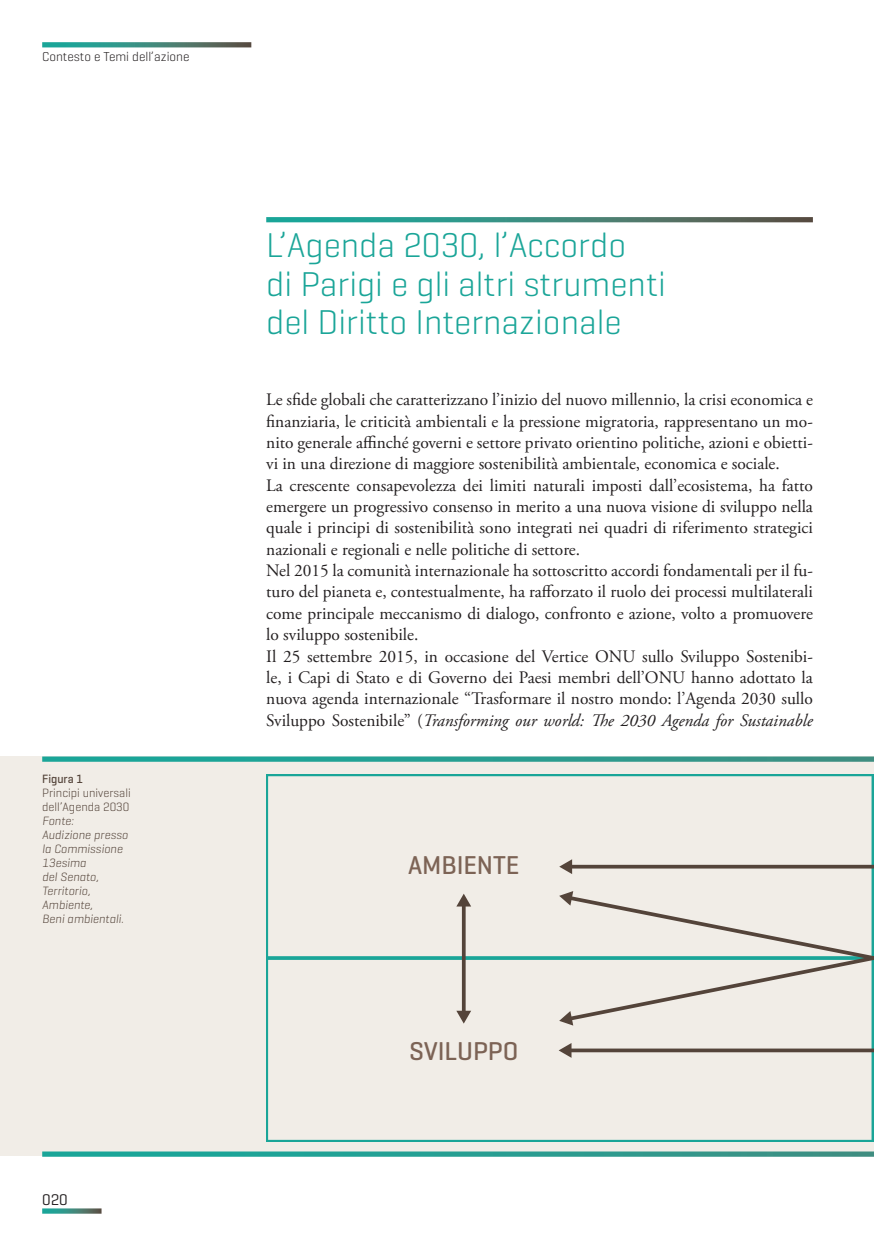
<style>
.page{position:relative;width:874px;height:1241px;background:#fff}
.page>*{position:absolute;margin:0;border:0;box-sizing:border-box;transform-origin:0 0}
.t1{font:300 35px/38.5px "Geogrotesque";color:#1aa598}
.t2{font:500 26.25px "Geogrotesque";letter-spacing:-.005em;color:#7c6355}
.t3{font:17.5px/21.3px "Adobe Garamond Pro";color:#231f20}
.t4{font:15.75px "Geogrotesque";color:#231f20}
.t5{font:300 13.12px "Geogrotesque";color:#231f20}
.t6{font:italic 300 12.25px/14px "Geogrotesque";color:#54443a}
.t7{font:300 12.25px/14px "Geogrotesque";color:#54443a}
.t8{font:500 12.25px "Geogrotesque";color:#54443a;scale:.96 1}
.s1{font-style:italic}
</style>
<div class="page">
<svg style="left:42px;top:42px;width:209px;height:5px"></svg>
<svg style="left:42px;top:1208px;width:59px;height:5px"></svg>
<svg style="left:266px;top:217px;width:546px;height:5px;background:#40877b"></svg>
<div style="left:0;top:756px;width:873px;height:399px;background:#f1ede7"></div>
<svg style="left:42px;top:756px;width:831px;height:5px;background:#3ca499"></svg>
<svg style="left:42px;top:1151px;width:831px;height:5px;background:#3ca498"></svg>
<svg style="left:266px;top:774px;width:607px;height:367px"></svg>
<hr style="left:267px;top:956px;width:606px;height:3px;background:#1aa598">
<hr style="left:871px;top:774px;width:2px;height:366px;background:#1aa598">
<svg style="left:572px;top:864px;width:301px;height:4px"></svg>
<svg style="left:559px;top:859px;width:13px;height:15px"></svg>
<svg style="left:559px;top:890px;width:314px;height:135px"></svg>
<svg style="left:461px;top:906px;width:4px;height:104px"></svg>
<svg style="left:456px;top:1010px;width:15px;height:13px"></svg>
<svg style="left:456px;top:893px;width:15px;height:13px"></svg>
<svg style="left:571px;top:1048px;width:302px;height:4px"></svg>
<svg style="left:558px;top:1042px;width:13px;height:15px"></svg>
<p class="t5" style="left:42px;top:48px;width:149px">Contesto e Temi dell’azione</p>
<p class="t8" style="left:42px;top:771px;width:44px">Figura 1</p>
<p class="t7" style="left:42px;top:785px;width:90px">Principi universali dell’Agenda 2030</p>
<p class="t6" style="left:42px;top:813px;width:87px">Fonte:<br>Audizione presso la Commissione<br>13esima<br>del Senato,<br>Territorio,<br>Ambiente,<br>Beni ambientali.</p>
<p class="t4" style="left:42px;top:1189px;width:27px">020</p>
<h1 class="t1" style="left:266px;top:225px;width:401px">L’Agenda 2030, l’Accordo<br>di Parigi e gli altri strumenti del Diritto Internazionale</h1>
<p class="t3" style="left:266px;top:389px;width:548px">Le sfide globali che caratterizzano l’inizio del nuovo millennio, la crisi economica e finanziaria, le criticità ambientali e la pressione migratoria, rappresentano un mo&shy;nito generale affinché governi e settore privato orientino politiche, azioni e obietti&shy;vi in una direzione di maggiore sostenibilità ambientale, economica e sociale.<br>La crescente consapevolezza dei limiti naturali imposti dall’ecosistema, ha fatto emergere un progressivo consenso in merito a una nuova visione di sviluppo nella quale i principi di sostenibilità sono integrati nei quadri di riferimento strategici nazionali e regionali e nelle politiche di settore.<br>Nel 2015 la comunità internazionale ha sottoscritto accordi fondamentali per il fu&shy;turo del pianeta e, contestualmente, ha rafforzato il ruolo dei processi multilaterali come principale meccanismo di dialogo, confronto e azione, volto a promuovere lo sviluppo sostenibile.<br>Il 25 settembre 2015, in occasione del Vertice ONU sullo Sviluppo Sostenibi&shy;le, i Capi di Stato e di Governo dei Paesi membri dell’ONU hanno adottato la nuova agenda internazionale “Trasformare il nostro mondo: l’Agenda 2030 sullo Sviluppo Sostenibile” (<span class="s1">Transforming our world: The 2030 Agenda for Sustainable</span></p>
<h2 class="t2" style="left:408px;top:848px;width:112px">AMBIENTE</h2>
<h2 class="t2" style="left:409px;top:1034px;width:111px">SVILUPPO</h2>
</div>
